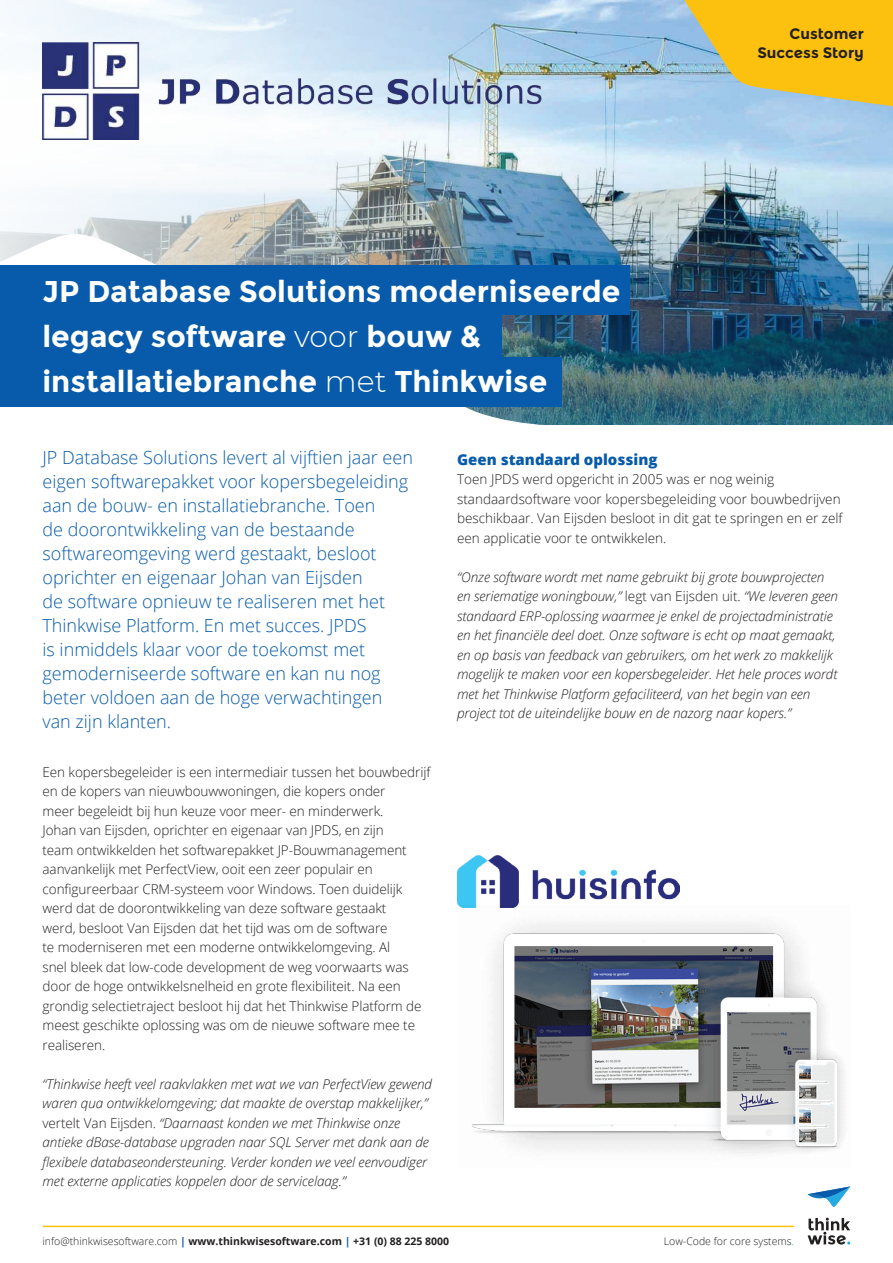
<style>
.page{position:relative;width:893px;height:1263px;background:#fff}
.page>*{position:absolute;margin:0;border:0;box-sizing:border-box;transform-origin:0 0}
.t1{font:700 30px/45px "Montserrat";color:#fff}
.t2{font:300 18px/24px "Open Sans";color:#085baa}
.t3{font:800 15px "Open Sans";color:#085baa}
.t4{font:700 15px/19.5px "Montserrat Alternates";color:#221f1f;text-align:right}
.t5{font:300 13.5px/19.5px "Open Sans";letter-spacing:-.005em;color:#221f1f}
.t6{font:italic 300 13.5px/19.5px "Open Sans";letter-spacing:-.005em;color:#221f1f}
.t7{font:700 10.5px "Open Sans";color:#221f1f}
.t8{font:300 10.5px "Open Sans";color:#221f1f}
.s1{font-weight:300}
.s2{font-style:normal}
.s3{color:#085baa}
.s4{color:#24a9e1}
</style>
<div class="page">
<svg style="left:808px;top:1218px;width:42px;height:26px"></svg>
<svg style="left:807px;top:1186px;width:43px;height:21px"></svg>
<hr style="left:43px;top:1226px;width:750px;height:1px;background:#fbc10e">
<img style="left:700px;top:108px;width:193px;height:316px">
<img style="left:0;top:0;width:700px;height:425px">
<img style="left:0;top:234px;width:571px;height:191px">
<div style="left:0;top:265px;width:629px;height:49px;background:#085baa"></div>
<div style="left:0;top:357px;width:561px;height:49px;background:#085baa"></div>
<div style="left:0;top:312px;width:502px;height:50px;background:#085baa"></div>
<svg style="left:676px;top:0;width:217px;height:108px;background:#e0c148"></svg>
<img style="left:43px;top:43px;width:540px;height:97px">
<img style="left:457px;top:855px;width:222px;height:50px">
<img style="left:458px;top:905px;width:386px;height:249px">
<h1 class="t1" style="left:43px;top:271px;width:579px">JP Database Solutions moderniseerde legacy software <span class="s1">voor</span> bouw &amp; installatiebranche <span class="s1">met</span> Thinkwise</h1>
<p class="t4" style="left:757px;top:25px;width:108px">Customer<br>Success Story</p>
<p class="t2" style="left:43px;top:448px;width:372px">JP Database Solutions levert al vijftien jaar een eigen softwarepakket voor kopersbegeleiding aan de bouw- en installatiebranche. Toen<br>de doorontwikkeling van de bestaande softwareomgeving werd gestaakt, besloot oprichter en eigenaar Johan van Eijsden<br>de software opnieuw te realiseren met het Thinkwise Platform. En met succes. JPDS<br>is inmiddels klaar voor de toekomst met gemoderniseerde software en kan nu nog beter voldoen aan de hoge verwachtingen van zijn klanten.</p>
<p class="t5" style="left:43px;top:763px;width:389px">Een kopersbegeleider is een intermediair tussen het bouwbedrijf en de kopers van nieuwbouwwoningen, die kopers onder<br>meer begeleidt bij hun keuze voor meer- en minderwerk.<br>Johan van Eijsden, oprichter en eigenaar van JPDS, en zijn<br>team ontwikkelden het softwarepakket JP-Bouwmanagement aanvankelijk met PerfectView, ooit een zeer populair en configureerbaar CRM-systeem voor Windows. Toen duidelijk werd dat de doorontwikkeling van deze software gestaakt<br>werd, besloot Van Eijsden dat het tijd was om de software<br>te moderniseren met een moderne ontwikkelomgeving. Al<br>snel bleek dat low-code development de weg voorwaarts was door de hoge ontwikkelsnelheid en grote flexibiliteit. Na een grondig selectietraject besloot hij dat het Thinkwise Platform de meest geschikte oplossing was om de nieuwe software mee te realiseren.</p>
<p class="t6" style="left:43px;top:1075px;width:391px">“Thinkwise heeft veel raakvlakken met wat we van PerfectView gewend waren qua ontwikkelomgeving; dat maakte de overstap makkelijker,” <span class="s2">vertelt Van Eijsden.</span> “Daarnaast konden we met Thinkwise onze antieke dBase-database upgraden naar SQL Server met dank aan de flexibele databaseondersteuning. Verder konden we veel eenvoudiger met externe applicaties koppelen door de servicelaag.”</p>
<p class="t3" style="left:457px;top:453px;width:202px">Geen standaard oplossing</p>
<p class="t5" style="left:457px;top:471px;width:387px">Toen JPDS werd opgericht in 2005 was er nog weinig standaardsoftware voor kopersbegeleiding voor bouwbedrijven beschikbaar. Van Eijsden besloot in dit gat te springen en er zelf een applicatie voor te ontwikkelen.</p>
<p class="t6" style="left:457px;top:568px;width:383px">“Onze software wordt met name gebruikt bij grote bouwprojecten en seriematige woningbouw,” <span class="s2">legt van Eijsden uit.</span> “We leveren geen standaard ERP-oplossing waarmee je enkel de projectadministratie en het financiële deel doet. Onze software is echt op maat gemaakt, en op basis van feedback van gebruikers, om het werk zo makkelijk mogelijk te maken voor een kopersbegeleider. Het hele proces wordt met het Thinkwise Platform gefaciliteerd, van het begin van een project tot de uiteindelijke bouw en de nazorg naar kopers.”</p>
<p class="t7" style="left:43px;top:1237px;width:408px"><span class="s1">info@thinkwisesoftware.com</span> <span class="s3">|</span> www.thinkwisesoftware.com <span class="s3">|</span> +31 (0) 88 225 8000</p>
<p class="t8" style="left:664px;top:1237px;width:132px">Low-Code for core systems<span class="s4">.</span></p>
</div>
